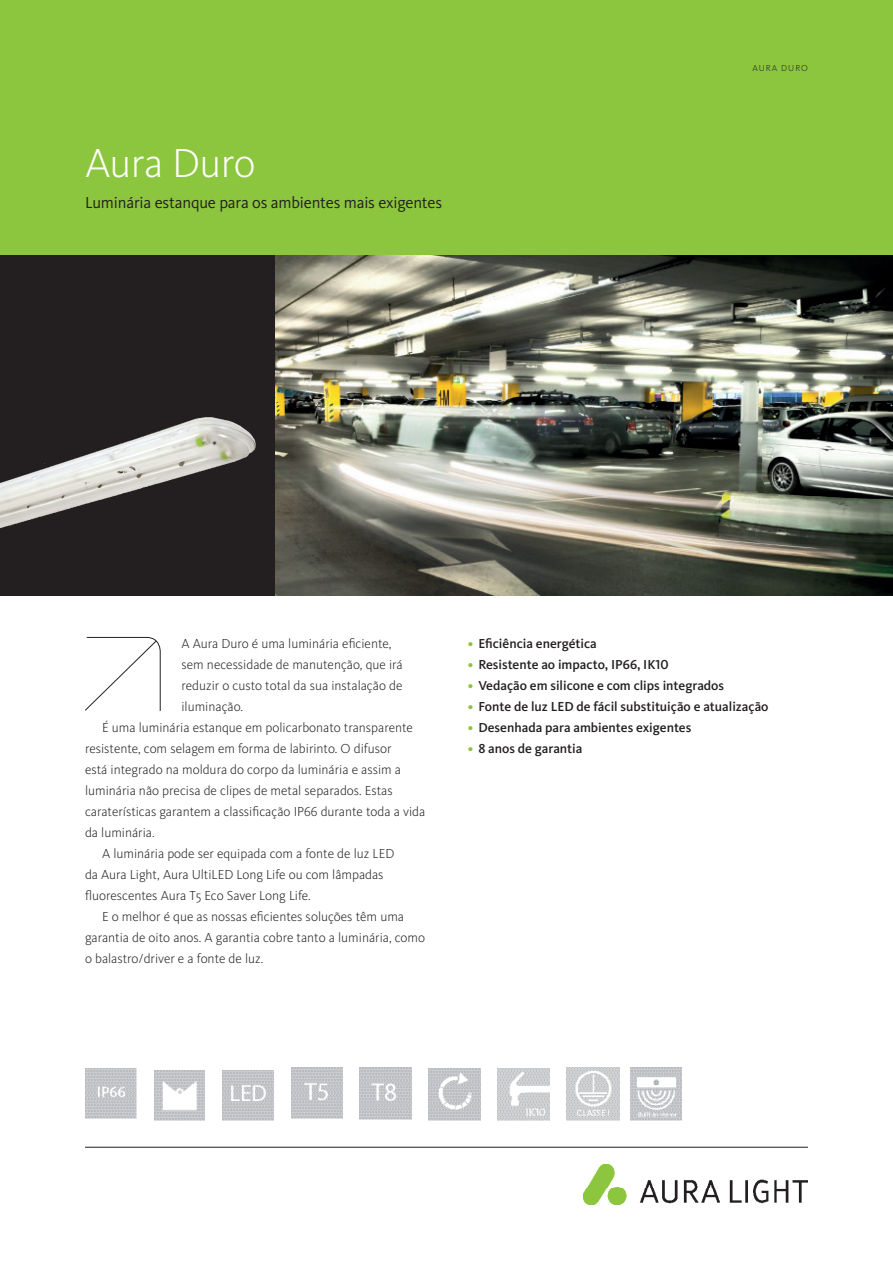
<style>
.page{position:relative;width:893px;height:1263px;background:#fff}
.page>*{position:absolute;margin:0;border:0;box-sizing:border-box;transform-origin:0 0}
.t1{font:300 42px "Kievit Pro";letter-spacing:-.015em;color:#fff}
.t2{font:16.5px "Kievit Pro";letter-spacing:-.01em;color:#231f20}
.t3{font:300 13.5px "Kievit Pro";color:#231f20}
.t4{font:500 13.5px "Kievit Pro";color:#231f20}
.t5{font:300 9px "Kievit Pro";letter-spacing:.105em;color:#231f20}
.s1{color:#8bc63e}
</style>
<div class="page">
<hr style="left:85px;top:1147px;width:723px;height:1px;background:#231f20">
<div style="left:0;top:0;width:893px;height:255px;background:#8bc63e"></div>
<div style="left:0;top:255px;width:276px;height:340px;background:#231f20"></div>
<svg style="left:85px;top:637px;width:76px;height:74px"></svg>
<img style="left:275px;top:255px;width:618px;height:340px">
<img style="left:85px;top:1068px;width:51px;height:51px">
<img style="left:291px;top:1067px;width:51px;height:51px">
<img style="left:360px;top:1067px;width:51px;height:52px">
<img style="left:223px;top:1070px;width:51px;height:50px">
<img style="left:155px;top:1070px;width:50px;height:50px">
<img style="left:429px;top:1068px;width:51px;height:52px">
<img style="left:567px;top:1067px;width:52px;height:53px">
<img style="left:498px;top:1068px;width:51px;height:52px">
<img style="left:0;top:417px;width:255px;height:112px">
<img style="left:631px;top:1067px;width:51px;height:53px">
<img style="left:584px;top:1165px;width:223px;height:40px">
<h1 class="t1" style="left:85px;top:137px;width:172px">Aura Duro</h1>
<p class="t2" style="left:85px;top:193px;width:359px">Luminária estanque para os ambientes mais exigentes</p>
<p class="t5" style="left:752px;top:62px;width:57px">AURA DURO</p>
<p class="t3" style="left:181px;top:636px;width:211px">A Aura Duro é uma luminária eficiente,</p>
<p class="t3" style="left:181px;top:657px;width:223px">sem necessidade de manutenção, que irá</p>
<p class="t3" style="left:181px;top:678px;width:222px">reduzir o custo total da sua instalação de</p>
<p class="t3" style="left:181px;top:699px;width:63px">iluminação.</p>
<p class="t3" style="left:102px;top:720px;width:312px">É uma luminária estanque em policarbonato transparente</p>
<p class="t3" style="left:85px;top:741px;width:308px">resistente, com selagem em forma de labirinto. O difusor</p>
<p class="t3" style="left:85px;top:762px;width:318px">está integrado na moldura do corpo da luminária e assim a</p>
<p class="t3" style="left:85px;top:783px;width:309px">luminária não precisa de clipes de metal separados. Estas</p>
<p class="t3" style="left:85px;top:804px;width:342px">caraterísticas garantem a classificação IP66 durante toda a vida</p>
<p class="t3" style="left:85px;top:825px;width:71px">da luminária.</p>
<p class="t3" style="left:102px;top:846px;width:294px">A luminária pode ser equipada com a fonte de luz LED</p>
<p class="t3" style="left:85px;top:867px;width:300px">da Aura Light, Aura UltiLED Long Life ou com lâmpadas</p>
<p class="t3" style="left:85px;top:888px;width:227px">fluorescentes Aura T5 Eco Saver Long Life.</p>
<p class="t3" style="left:102px;top:909px;width:304px">E o melhor é que as nossas eficientes soluções têm uma</p>
<p class="t3" style="left:85px;top:930px;width:342px">garantia de oito anos. A garantia cobre tanto a luminária, como</p>
<p class="t3" style="left:85px;top:951px;width:180px">o balastro/driver e a fonte de luz.</p>
<p class="t4" style="left:468px;top:636px;width:131px"><span class="s1">•</span> Eficiência energética</p>
<p class="t4" style="left:468px;top:657px;width:202px"><span class="s1">•</span> Resistente ao impacto, IP66, IK10</p>
<p class="t4" style="left:468px;top:678px;width:258px"><span class="s1">•</span> Vedação em silicone e com clips integrados</p>
<p class="t4" style="left:468px;top:699px;width:302px"><span class="s1">•</span> Fonte de luz LED de fácil substituição e atualização</p>
<p class="t4" style="left:468px;top:720px;width:225px"><span class="s1">•</span> Desenhada para ambientes exigentes</p>
<p class="t4" style="left:468px;top:741px;width:116px"><span class="s1">•</span> 8 anos de garantia</p>
</div>
